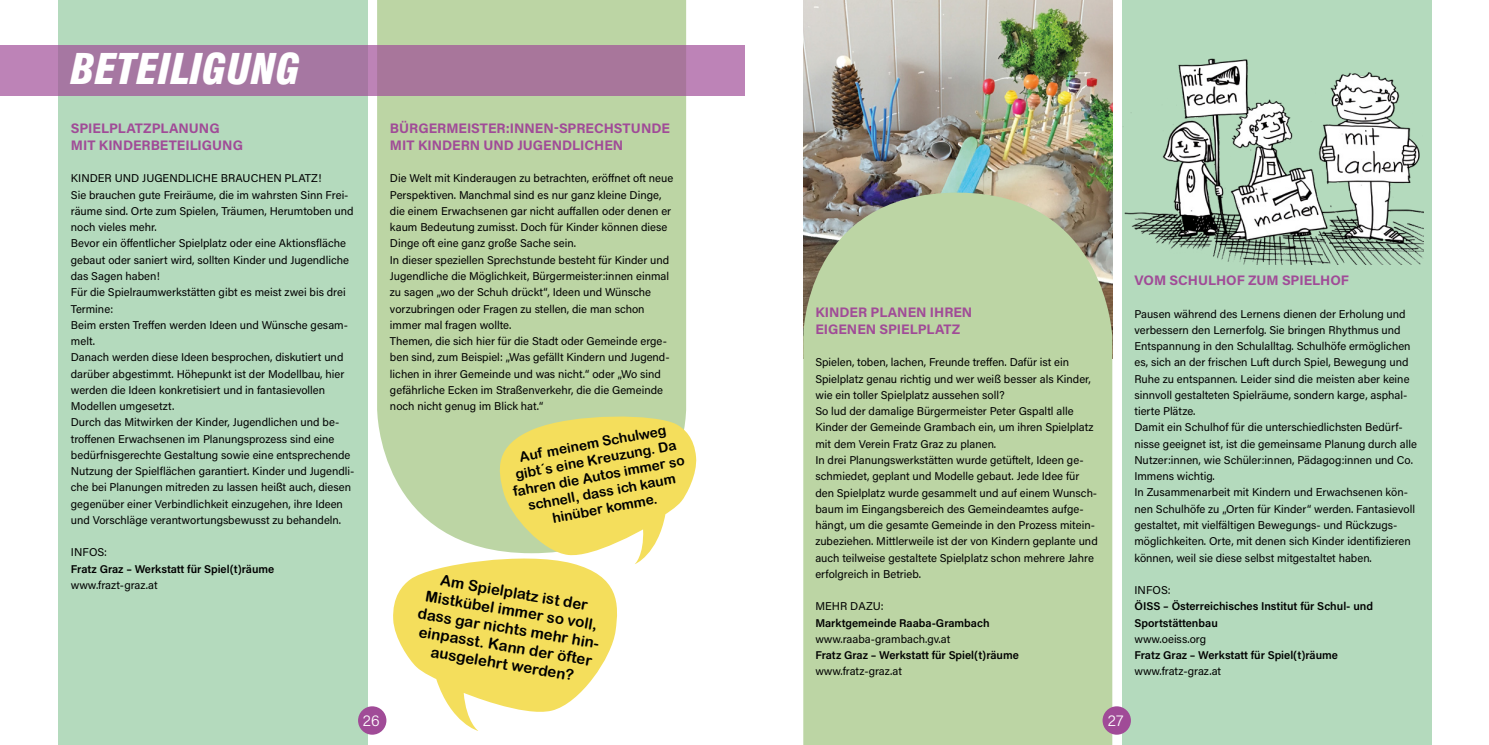
<style>
.page{position:relative;width:1489px;height:745px;background:#fff}
.page>*{position:absolute;margin:0;border:0;box-sizing:border-box;transform-origin:0 0}
.t1{font:italic 900 condensed 41.25px "Swiss 721 BT";color:#fff}
.t2{font:15px/18px "Arial Rounded MT Bold";color:#000;text-align:center}
.t3{font:300 15px "Acumin Pro";color:#fff}
.t4{font:700 13.75px/16.5px "Acumin Pro";color:#a04b97}
.t5{font:13.75px/16.5px "Arial Rounded MT Bold";color:#000;text-align:center}
.t6{font:11.25px/16.2px "Acumin Pro";color:#000}
.t7{font:600 11.25px "Acumin Pro";color:#000}
</style>
<div class="page">
<img style="left:803px;top:0;width:309px;height:192px">
<div style="left:1121px;top:0;width:309px;height:744px;background:#b4dabd"></div>
<div style="left:803px;top:192px;width:309px;height:552px;background:#bcd5a4"></div>
<div style="left:58px;top:0;width:309px;height:744px;background:#b4dabd"></div>
<div style="left:377px;top:0;width:309px;height:472px;background:#bcd5a4"></div>
<svg style="left:0;top:45px;width:744px;height:51px;background:#aa78a2"></svg>
<svg style="left:392px;top:412px;width:305px;height:318px"></svg>
<img style="left:1121px;top:58px;width:301px;height:206px">
<div style="left:358px;top:705px;width:28px;height:29px;background:#a04b97;border-radius:50%"></div>
<div style="left:1102px;top:705px;width:28px;height:29px;background:#a04b97;border-radius:50%"></div>
<p class="t1" style="left:71px;top:44px;width:231px">BETEILIGUNG</p>
<p class="t4" style="left:71px;top:120px;width:150px">SPIELPLATZPLANUNG</p>
<p class="t4" style="left:71px;top:136px;width:174px">MIT KINDERBETEILIGUNG</p>
<p class="t6" style="left:71px;top:170px;width:252px">KINDER UND JUGENDLICHE BRAUCHEN PLATZ!</p>
<p class="t6" style="left:71px;top:186px;width:284px">Sie brauchen gute Freiräume, die im wahrsten Sinn Frei&shy;räume sind. Orte zum Spielen, Träumen, Herumtoben und noch vieles mehr.</p>
<p class="t6" style="left:71px;top:235px;width:279px">Bevor ein öffentlicher Spielplatz oder eine Aktionsfläche gebaut oder saniert wird, sollten Kinder und Jugendliche das Sagen haben!</p>
<p class="t6" style="left:71px;top:283px;width:276px">Für die Spielraumwerkstätten gibt es meist zwei bis drei<br>Termine:</p>
<p class="t6" style="left:71px;top:316px;width:278px">Beim ersten Treffen werden Ideen und Wünsche gesam&shy;melt.</p>
<p class="t6" style="left:71px;top:348px;width:275px">Danach werden diese Ideen besprochen, diskutiert und darüber abgestimmt. Höhepunkt ist der Modellbau, hier werden die Ideen konkretisiert und in fantasievollen Modellen umgesetzt.</p>
<p class="t6" style="left:71px;top:413px;width:285px">Durch das Mitwirken der Kinder, Jugendlichen und be&shy;troffenen Erwachsenen im Planungsprozess sind eine bedürfnisgerechte Gestaltung sowie eine entsprechende Nutzung der Spielflächen garantiert. Kinder und Jugendli&shy;che bei Planungen mitreden zu lassen heißt auch, diesen gegenüber einer Verbindlichkeit einzugehen, ihre Ideen und Vorschläge verantwortungsbewusst zu behandeln.</p>
<p class="t6" style="left:71px;top:543px;width:38px">INFOS:</p>
<p class="t7" style="left:71px;top:560px;width:205px">Fratz Graz – Werkstatt für Spiel(t)räume</p>
<p class="t6" style="left:71px;top:576px;width:88px">www.frazt-graz.at</p>
<p class="t4" style="left:390px;top:120px;width:281px">BÜRGERMEISTER:INNEN-SPRECHSTUNDE<br>MIT KINDERN UND JUGENDLICHEN</p>
<p class="t6" style="left:390px;top:170px;width:285px">Die Welt mit Kinderaugen zu betrachten, eröffnet oft neue</p>
<p class="t6" style="left:390px;top:186px;width:283px">Perspektiven. Manchmal sind es nur ganz kleine Dinge, die einem Erwachsenen gar nicht auffallen oder denen er kaum Bedeutung zumisst. Doch für Kinder können diese Dinge oft eine ganz große Sache sein.</p>
<p class="t6" style="left:390px;top:251px;width:281px">In dieser speziellen Sprechstunde besteht für Kinder und</p>
<p class="t6" style="left:390px;top:267px;width:281px">Jugendliche die Möglichkeit, Bürgermeister:innen einmal zu sagen „wo der Schuh drückt“, Ideen und Wünsche vorzubringen oder Fragen zu stellen, die man schon immer mal fragen wollte.</p>
<p class="t6" style="left:390px;top:332px;width:281px">Themen, die sich hier für die Stadt oder Gemeinde erge&shy;ben sind, zum Beispiel: „Was gefällt Kindern und Jugend&shy;lichen in ihrer Gemeinde und was nicht.“ oder „Wo sind gefährliche Ecken im Straßenverkehr, die die Gemeinde noch nicht genug im Blick hat.“</p>
<p class="t5" style="left:518px;top:449px;width:150px;rotate:-11deg">Auf meinem Schulweg</p>
<p class="t5" style="left:508px;top:467px;width:176px;rotate:-11deg">gibt´s eine Kreuzung. Da fahren die Autos immer so schnell, dass ich kaum</p>
<p class="t5" style="left:551px;top:509px;width:108px;rotate:-11deg">hinüber komme.</p>
<p class="t2" style="left:442px;top:570px;width:151px;rotate:10deg">Am Spielplatz ist der</p>
<p class="t2" style="left:423px;top:585px;width:187px;rotate:10deg">Mistkübel immer so voll, dass gar nichts mehr hin&shy;einpasst. Kann der öfter ausgelehrt werden?</p>
<p class="t4" style="left:815px;top:303px;width:158px">KINDER PLANEN IHREN</p>
<p class="t4" style="left:815px;top:320px;width:146px">EIGENEN SPIELPLATZ</p>
<p class="t6" style="left:815px;top:353px;width:277px">Spielen, toben, lachen, Freunde treffen. Dafür ist ein<br>Spielplatz genau richtig und wer weiß besser als Kinder, wie ein toller Spielplatz aussehen soll?</p>
<p class="t6" style="left:815px;top:402px;width:280px">So lud der damalige Bürgermeister Peter Gspaltl alle<br>Kinder der Gemeinde Grambach ein, um ihren Spielplatz mit dem Verein Fratz Graz zu planen.</p>
<p class="t6" style="left:815px;top:451px;width:284px">In drei Planungswerkstätten wurde getüftelt, Ideen ge&shy;schmiedet, geplant und Modelle gebaut. Jede Idee für den Spielplatz wurde gesammelt und auf einem Wunsch&shy;baum im Eingangsbereich des Gemeindeamtes aufge&shy;hängt, um die gesamte Gemeinde in den Prozess mitein&shy;zubeziehen. Mittlerweile ist der von Kindern geplante und auch teilweise gestaltete Spielplatz schon mehrere Jahre erfolgreich in Betrieb.</p>
<p class="t6" style="left:815px;top:597px;width:70px">MEHR DAZU:</p>
<p class="t7" style="left:815px;top:614px;width:176px">Marktgemeinde Raaba-Grambach</p>
<p class="t6" style="left:815px;top:630px;width:136px">www.raaba-grambach.gv.at</p>
<p class="t7" style="left:815px;top:647px;width:205px">Fratz Graz – Werkstatt für Spiel(t)räume</p>
<p class="t6" style="left:815px;top:662px;width:88px">www.fratz-graz.at</p>
<p class="t4" style="left:1134px;top:271px;width:216px">VOM SCHULHOF ZUM SPIELHOF</p>
<p class="t6" style="left:1134px;top:305px;width:278px">Pausen während des Lernens dienen der Erholung und verbessern den Lernerfolg. Sie bringen Rhythmus und Entspannung in den Schulalltag. Schulhöfe ermöglichen es, sich an der frischen Luft durch Spiel, Bewegung und Ruhe zu entspannen. Leider sind die meisten aber keine sinnvoll gestalteten Spielräume, sondern karge, asphal&shy;tierte Plätze.</p>
<p class="t6" style="left:1134px;top:418px;width:284px">Damit ein Schulhof für die unterschiedlichsten Bedürf&shy;nisse geeignet ist, ist die gemeinsame Planung durch alle Nutzer:innen, wie Schüler:innen, Pädagog:innen und Co.<br>Immens wichtig.</p>
<p class="t6" style="left:1134px;top:483px;width:282px">In Zusammenarbeit mit Kindern und Erwachsenen kön&shy;nen Schulhöfe zu „Orten für Kinder“ werden. Fantasievoll gestaltet, mit vielfältigen Bewegungs- und Rückzugs&shy;möglichkeiten. Orte, mit denen sich Kinder identifizieren können, weil sie diese selbst mitgestaltet haben.</p>
<p class="t6" style="left:1134px;top:581px;width:38px">INFOS:</p>
<p class="t7" style="left:1134px;top:598px;width:240px">ÖISS – Österreichisches Institut für Schul- und</p>
<p class="t7" style="left:1134px;top:614px;width:85px">Sportstättenbau</p>
<p class="t6" style="left:1134px;top:630px;width:73px">www.oeiss.org</p>
<p class="t7" style="left:1134px;top:647px;width:205px">Fratz Graz – Werkstatt für Spiel(t)räume</p>
<p class="t6" style="left:1134px;top:662px;width:88px">www.fratz-graz.at</p>
<p class="t3" style="left:363px;top:710px;width:18px">26</p>
<p class="t3" style="left:1107px;top:710px;width:17px">27</p>
</div>
